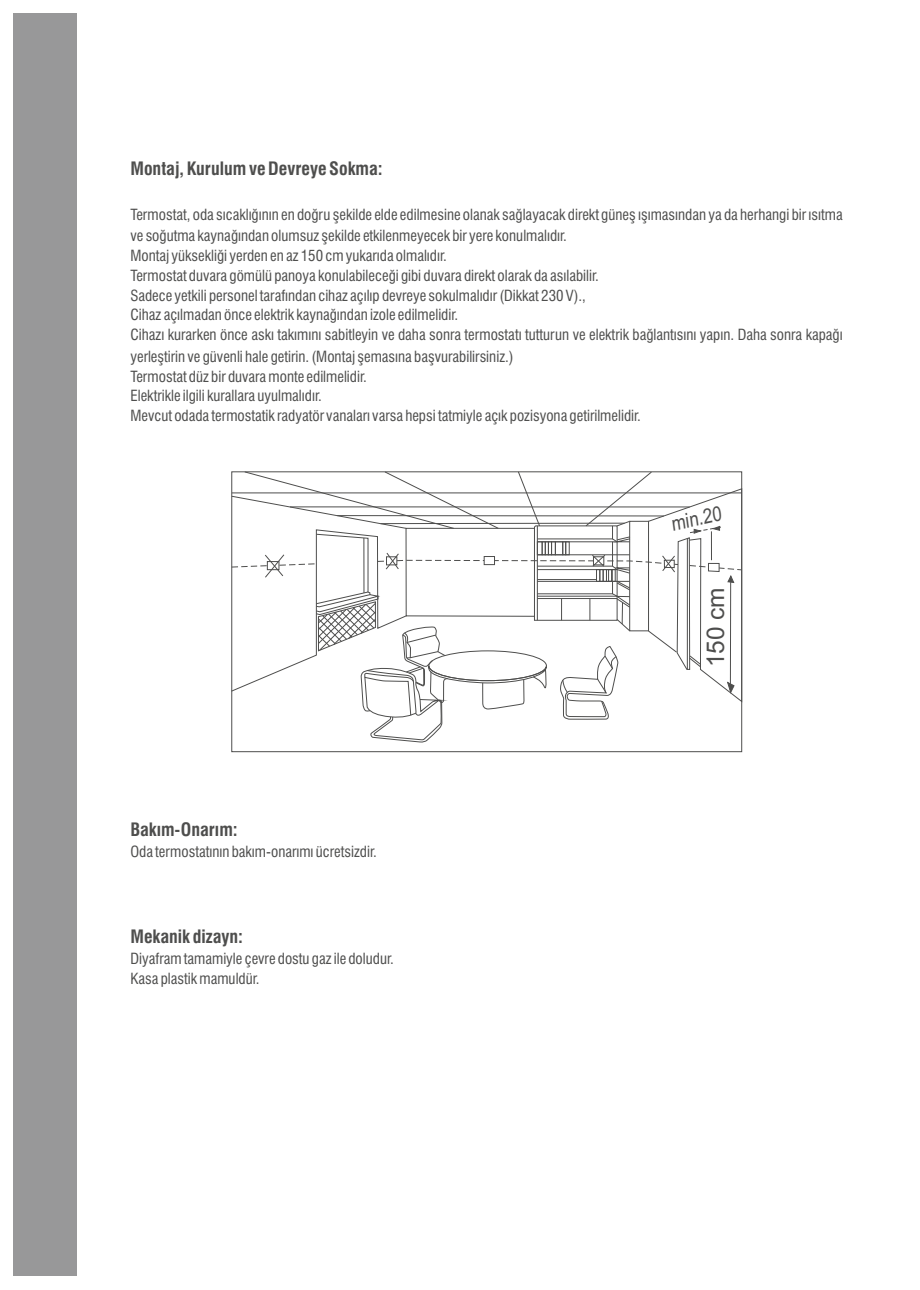
<style>
.page{position:relative;width:920px;height:1290px;background:#fff}
.page>*{position:absolute;margin:0;border:0;box-sizing:border-box;transform-origin:0 0}
.t1{font:24.45px "Arial";color:#4e4e4d}
.t2{font:20.55px "Arial";color:#4e4e4d;scale:.82 1}
.t3{font:700 condensed 18px "Swiss 721 BT";color:#4e4e4d}
.t4{font:condensed 15px/19.8px "Swiss 721 BT";color:#4e4e4d}
</style>
<div class="page">
<div style="left:14px;top:14px;width:63px;height:1262px;background:#989899"></div>
<svg style="left:231px;top:471px;width:511px;height:272px"></svg>
<p class="t3" style="left:130px;top:162px;width:254px">Montaj, Kurulum ve Devreye Sokma:</p>
<p class="t4" style="left:130px;top:205px;width:714px;line-height:21.6px">Termostat, oda sıcaklığının en doğru şekilde elde edilmesine olanak sağlayacak direkt güneş ışımasından ya da herhangi bir ısıtma ve soğutma kaynağından olumsuz şekilde etkilenmeyecek bir yere konulmalıdır.</p>
<p class="t4" style="left:130px;top:247px;width:714px">Montaj yüksekliği yerden en az 150 cm yukarıda olmalıdır.<br>Termostat duvara gömülü panoya konulabileceği gibi duvara direkt olarak da asılabilir.<br>Sadece yetkili personel tarafından cihaz açılıp devreye sokulmalıdır (Dikkat 230 V).,<br>Cihaz açılmadan önce elektrik kaynağından izole edilmelidir.<br>Cihazı kurarken önce askı takımını sabitleyin ve daha sonra termostatı tutturun ve elektrik bağlantısını yapın. Daha sonra kapağı</p>
<p class="t4" style="left:130px;top:348px;width:512px">yerleştirin ve güvenli hale getirin. (Montaj şemasına başvurabilirsiniz.)<br>Termostat düz bir duvara monte edilmelidir.<br>Elektrikle ilgili kurallara uyulmalıdır.<br>Mevcut odada termostatik radyatör vanaları varsa hepsi tatmiyle açık pozisyona getirilmelidir.</p>
<h2 class="t2" style="left:670px;top:516px;width:64px;rotate:-12deg">min.20</h2>
<p class="t3" style="left:130px;top:823px;width:109px">Bakım-Onarım:</p>
<p class="t4" style="left:130px;top:843px;width:248px">Oda termostatının bakım-onarımı ücretsizdir.</p>
<p class="t3" style="left:130px;top:929px;width:114px">Mekanik dizayn:</p>
<p class="t4" style="left:130px;top:950px;width:265px">Diyafram tamamiyle çevre dostu gaz ile doludur.<br>Kasa plastik mamuldür.</p>
<h1 class="t1" style="left:706px;top:667px;width:82px;rotate:-90deg">150 cm</h1>
</div>
